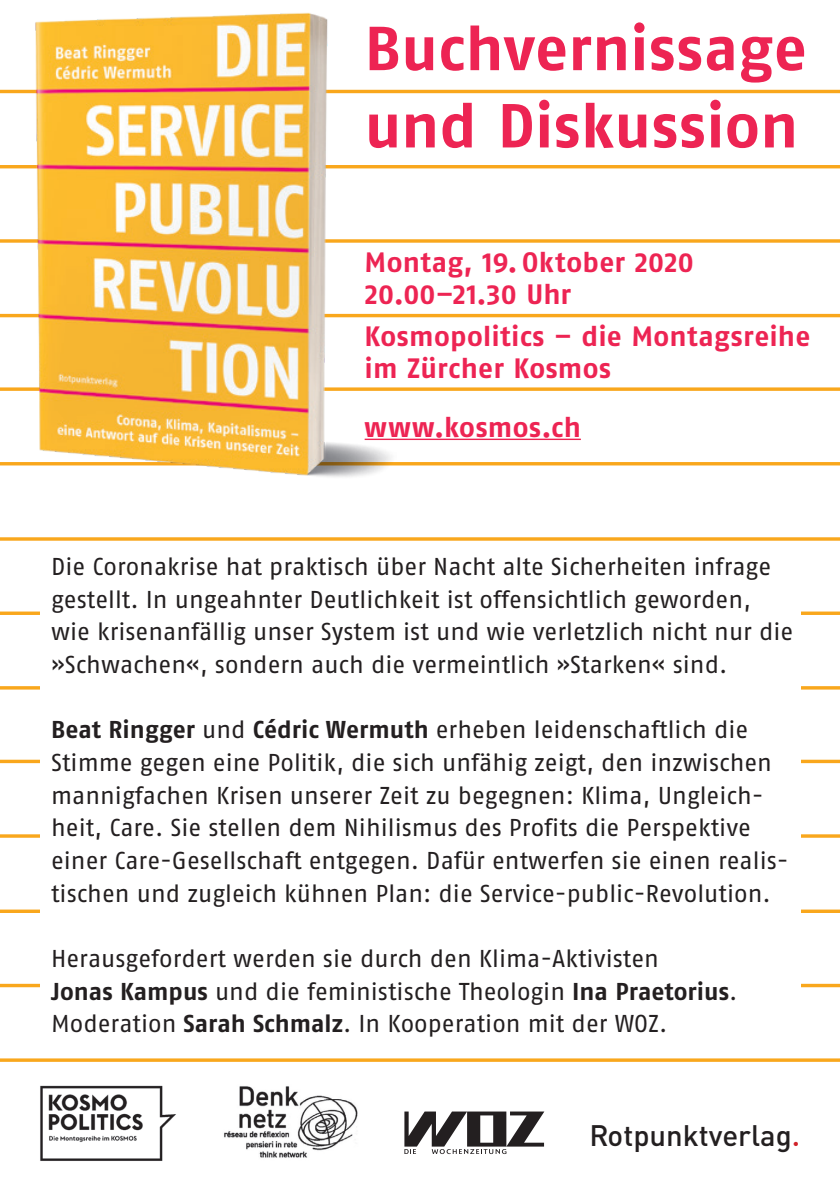
<style>
.page{position:relative;width:840px;height:1191px;background:#fff}
.page>*{position:absolute;margin:0;border:0;box-sizing:border-box;transform-origin:0 0}
.t1{font:62px/77.2px "R Fago No Bold Lf Rom";letter-spacing:.005em;color:#ed2453}
.t2{font:500 29.2px "DIN Pro";color:#231f20}
.t3{font:28px/32px "R Fago No Bold Lf Rom";letter-spacing:.01em;color:#ed2453}
.t4{font:24.4px/32.6px "R Fago No Regular LF Rom";color:#231f20}
.s1{font-family:"R Fago No Bold Lf Rom"}
.s2{color:#d1232a}
</style>
<div class="page">
<img style="left:40px;top:1085px;width:136px;height:76px">
<svg style="left:404px;top:1111px;width:140px;height:43px"></svg>
<img style="left:224px;top:1086px;width:134px;height:72px">
<svg style="left:0;top:387px;width:839px;height:4px"></svg>
<hr style="left:0;top:314px;width:839px;height:3px;background:#f9a71c">
<hr style="left:0;top:686px;width:839px;height:3px;background:#f9a71c">
<hr style="left:0;top:1058px;width:839px;height:3px;background:#f9a71c">
<hr style="left:0;top:462px;width:839px;height:3px;background:#f9a71c">
<hr style="left:0;top:834px;width:839px;height:3px;background:#f9a71c">
<svg style="left:0;top:239px;width:839px;height:4px"></svg>
<svg style="left:0;top:611px;width:839px;height:4px"></svg>
<hr style="left:0;top:165px;width:839px;height:3px;background:#f9a71c">
<svg style="left:0;top:909px;width:839px;height:4px"></svg>
<hr style="left:0;top:90px;width:839px;height:3px;background:#f9a71c">
<hr style="left:364px;top:438px;width:216px;height:2px;background:#ed2453">
<img style="left:10px;top:12px;width:386px;height:465px">
<svg style="left:0;top:759px;width:839px;height:4px"></svg>
<svg style="left:0;top:983px;width:839px;height:4px"></svg>
<svg style="left:0;top:537px;width:839px;height:4px"></svg>
<div style="left:40px;top:546px;width:759px;height:497px;background:#fff"></div>
<h1 class="t1" style="left:364px;top:9px;width:443px">Buchvernissage und Diskussion</h1>
<p class="t3" style="left:364px;top:246px;width:330px">Montag, 19. Oktober 2020<br>20.00–21.30 Uhr</p>
<p class="t3" style="left:364px;top:320px;width:447px">Kosmopolitics – die Montagsreihe im Zürcher Kosmos</p>
<p class="t3" style="left:364px;top:410px;width:218px">www.kosmos.ch</p>
<p class="t4" style="left:51px;top:550px;width:743px">Die Coronakrise hat praktisch über Nacht alte Sicherheiten infrage gestellt. In ungeahnter Deutlichkeit ist offensichtlich geworden, wie krisenanfällig unser System ist und wie verletzlich nicht nur die »Schwachen«, sondern auch die vermeintlich »Starken« sind.</p>
<p class="t4" style="left:51px;top:713px;width:738px"><span class="s1">Beat Ringger</span> und <span class="s1">Cédric Wermuth</span> erheben leidenschaftlich die Stimme gegen eine Politik, die sich unfähig zeigt, den inzwischen mannigfachen Krisen unserer Zeit zu begegnen: Klima, Ungleich&shy;heit, Care. Sie stellen dem Nihilismus des Profits die Perspektive einer Care-Gesellschaft entgegen. Dafür entwerfen sie einen realis&shy;tischen und zugleich kühnen Plan: die Service-public-Revolution.</p>
<p class="t4" style="left:51px;top:942px;width:687px">Herausgefordert werden sie durch den Klima-Aktivisten<br><span class="s1">Jonas Kampus</span> und die feministische Theologin <span class="s1">Ina Praetorius</span>.<br>Moderation <span class="s1">Sarah Schmalz</span>. In Kooperation mit der WOZ.</p>
<p class="t2" style="left:589px;top:1113px;width:212px">Rotpunktverlag<span class="s2">.</span></p>
</div>
